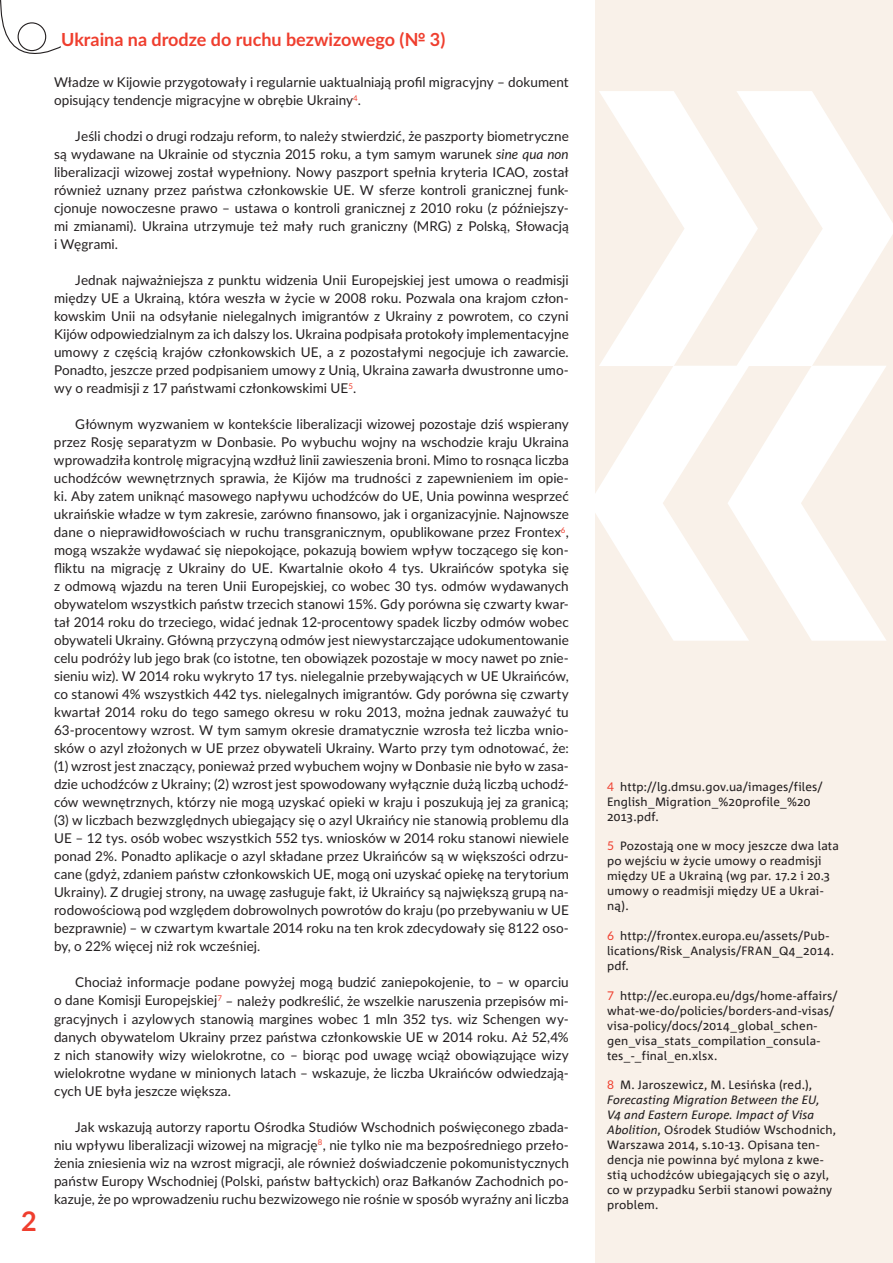
<style>
.page{position:relative;width:893px;height:1263px;background:#fff}
.page>*{position:absolute;margin:0;border:0;box-sizing:border-box;transform-origin:0 0}
.t1{font:700 27px "Lato";color:#ef3e2e}
.t2{font:700 18px "Lato";color:#ef3e2e}
.t3{font:13.5px/18px "Lato";letter-spacing:.005em;color:#231f20;text-align:justify}
.t4{font:12px/15px "Corpid Pl";letter-spacing:.01em;color:#231f20}
.s1{font-style:italic}
.s2{font-family:"Lato";color:#ef3e2e}
</style>
<div class="page">
<div style="left:596px;top:0;width:297px;height:1263px;background:#f9f1e9"></div>
<svg style="left:0;top:0;width:61px;height:54px"></svg>
<svg style="left:599px;top:91px;width:294px;height:275px;fill:#fefdfd"></svg>
<svg style="left:595px;top:366px;width:291px;height:275px;fill:#fefefe"></svg>
<h1 class="t1" style="left:21px;top:1201px;width:17px">2</h1>
<h2 class="t2" style="left:61px;top:27px;width:386px">Ukraina na drodze do ruchu bezwizowego (№ 3)</h2>
<p class="t3" style="left:54px;top:73px;width:516px">Władze w Kijowie przygotowały i regularnie uaktualniają profil migracyjny – dokument opisujący tendencje migracyjne w obrębie Ukrainy<sup>4</sup>.</p>
<p class="t3" style="left:54px;top:127px;width:516px;text-indent:21px">Jeśli chodzi o drugi rodzaju reform, to należy stwierdzić, że paszporty biometryczne są wydawane na Ukrainie od stycznia 2015 roku, a tym samym warunek <span class="s1">sine qua non </span>liberalizacji wizowej został wypełniony. Nowy paszport spełnia kryteria ICAO, został również uznany przez państwa członkowskie UE. W sferze kontroli granicznej funk&shy;cjonuje nowoczesne prawo – ustawa o kontroli granicznej z 2010 roku (z późniejszy&shy;mi zmianami). Ukraina utrzymuje też mały ruch graniczny (MRG) z Polską, Słowacją i Węgrami.</p>
<p class="t3" style="left:54px;top:271px;width:516px;text-indent:21px">Jednak najważniejsza z punktu widzenia Unii Europejskiej jest umowa o readmisji między UE a Ukrainą, która weszła w życie w 2008 roku. Pozwala ona krajom człon&shy;kowskim Unii na odsyłanie nielegalnych imigrantów z Ukrainy z powrotem, co czyni Kijów odpowiedzialnym za ich dalszy los. Ukraina podpisała protokoły implementacyjne umowy z częścią krajów członkowskich UE, a z pozostałymi negocjuje ich zawarcie.<br>Ponadto, jeszcze przed podpisaniem umowy z Unią, Ukraina zawarła dwustronne umo&shy;wy o readmisji z 17 państwami członkowskimi UE<sup>5</sup>.</p>
<p class="t3" style="left:54px;top:415px;width:516px;text-indent:21px">Głównym wyzwaniem w kontekście liberalizacji wizowej pozostaje dziś wspierany przez Rosję separatyzm w Donbasie. Po wybuchu wojny na wschodzie kraju Ukraina wprowadziła kontrolę migracyjną wzdłuż linii zawieszenia broni. Mimo to rosnąca liczba uchodźców wewnętrznych sprawia, że Kijów ma trudności z zapewnieniem im opie&shy;ki. Aby zatem uniknąć masowego napływu uchodźców do UE, Unia powinna wesprzeć ukraińskie władze w tym zakresie, zarówno finansowo, jak i organizacyjnie. Najnowsze dane o nieprawidłowościach w ruchu transgranicznym, opublikowane przez Frontex<sup>6</sup>, mogą wszakże wydawać się niepokojące, pokazują bowiem wpływ toczącego się kon&shy;fliktu na migrację z Ukrainy do UE. Kwartalnie około 4 tys. Ukraińców spotyka się z odmową wjazdu na teren Unii Europejskiej, co wobec 30 tys. odmów wydawanych obywatelom wszystkich państw trzecich stanowi 15%. Gdy porówna się czwarty kwar&shy;tał 2014 roku do trzeciego, widać jednak 12-procentowy spadek liczby odmów wobec obywateli Ukrainy. Główną przyczyną odmów jest niewystarczające udokumentowanie celu podróży lub jego brak (co istotne, ten obowiązek pozostaje w mocy nawet po znie&shy;sieniu wiz). W 2014 roku wykryto 17 tys. nielegalnie przebywających w UE Ukraińców, co stanowi 4% wszystkich 442 tys. nielegalnych imigrantów. Gdy porówna się czwarty kwartał 2014 roku do tego samego okresu w roku 2013, można jednak zauważyć tu 63-procentowy wzrost. W tym samym okresie dramatycznie wzrosła też liczba wnio&shy;sków o azyl złożonych w UE przez obywateli Ukrainy. Warto przy tym odnotować, że: (1) wzrost jest znaczący, ponieważ przed wybuchem wojny w Donbasie nie było w zasa&shy;dzie uchodźców z Ukrainy; (2) wzrost jest spowodowany wyłącznie dużą liczbą uchodź&shy;ców wewnętrznych, którzy nie mogą uzyskać opieki w kraju i poszukują jej za granicą; (3) w liczbach bezwzględnych ubiegający się o azyl Ukraińcy nie stanowią problemu dla UE – 12 tys. osób wobec wszystkich 552 tys. wniosków w 2014 roku stanowi niewiele ponad 2%. Ponadto aplikacje o azyl składane przez Ukraińców są w większości odrzu&shy;cane (gdyż, zdaniem państw członkowskich UE, mogą oni uzyskać opiekę na terytorium Ukrainy). Z drugiej strony, na uwagę zasługuje fakt, iż Ukraińcy są największą grupą na&shy;rodowościową pod względem dobrowolnych powrotów do kraju (po przebywaniu w UE bezprawnie) – w czwartym kwartale 2014 roku na ten krok zdecydowały się 8122 oso&shy;by, o 22% więcej niż rok wcześniej.</p>
<p class="t3" style="left:54px;top:973px;width:516px;text-indent:21px">Chociaż informacje podane powyżej mogą budzić zaniepokojenie, to – w oparciu o dane Komisji Europejskiej<sup>7</sup> – należy podkreślić, że wszelkie naruszenia przepisów mi&shy;gracyjnych i azylowych stanowią margines wobec 1 mln 352 tys. wiz Schengen wy&shy;danych obywatelom Ukrainy przez państwa członkowskie UE w 2014 roku. Aż 52,4% z nich stanowiły wizy wielokrotne, co – biorąc pod uwagę wciąż obowiązujące wizy wielokrotne wydane w minionych latach – wskazuje, że liczba Ukraińców odwiedzają&shy;cych UE była jeszcze większa.</p>
<p class="t3" style="left:54px;top:1117px;width:516px;text-indent:21px">Jak wskazują autorzy raportu Ośrodka Studiów Wschodnich poświęconego zbada&shy;niu wpływu liberalizacji wizowej na migrację<sup>8</sup>, nie tylko nie ma bezpośredniego przeło&shy;żenia zniesienia wiz na wzrost migracji, ale również doświadczenie pokomunistycznych państw Europy Wschodniej (Polski, państw bałtyckich) oraz Bałkanów Zachodnich po&shy;kazuje, że po wprowadzeniu ruchu bezwizowego nie rośnie w sposób wyraźny ani liczba</p>
<p class="t4" style="left:607px;top:779px;width:217px"><span class="s2">4</span> http://lg.dmsu.gov.ua/images/files/<br>English_Migration_%20profile_%20<br>2013.pdf.</p>
<p class="t4" style="left:607px;top:838px;width:233px"><span class="s2">5</span> Pozostają one w mocy jeszcze dwa lata po wejściu w życie umowy o readmisji między UE a Ukrainą (wg par. 17.2 i 20.3 umowy o readmisji między UE a Ukrai&shy;ną).</p>
<p class="t4" style="left:607px;top:928px;width:229px"><span class="s2">6</span> http://frontex.europa.eu/assets/Pub&shy;lications/Risk_Analysis/FRAN_Q4_2014. pdf.</p>
<p class="t4" style="left:607px;top:988px;width:232px"><span class="s2">7</span> http://ec.europa.eu/dgs/home-affairs/ what-we-do/policies/borders-and-visas/ visa-policy/docs/2014_global_schen&shy;gen_visa_stats_compilation_consula&shy;tes_-_final_en.xlsx.</p>
<p class="t4" style="left:607px;top:1077px;width:231px"><span class="s2">8</span> M. Jaroszewicz, M. Lesińska (red.), <span class="s1">Forecasting Migration Between the EU, V4 and Eastern Europe. Impact of Visa Abolition</span>, Ośrodek Studiów Wschodnich, Warszawa 2014, s.10-13. Opisana ten&shy;dencja nie powinna być mylona z kwe&shy;stią uchodźców ubiegających się o azyl, co w przypadku Serbii stanowi poważny problem.</p>
</div>
